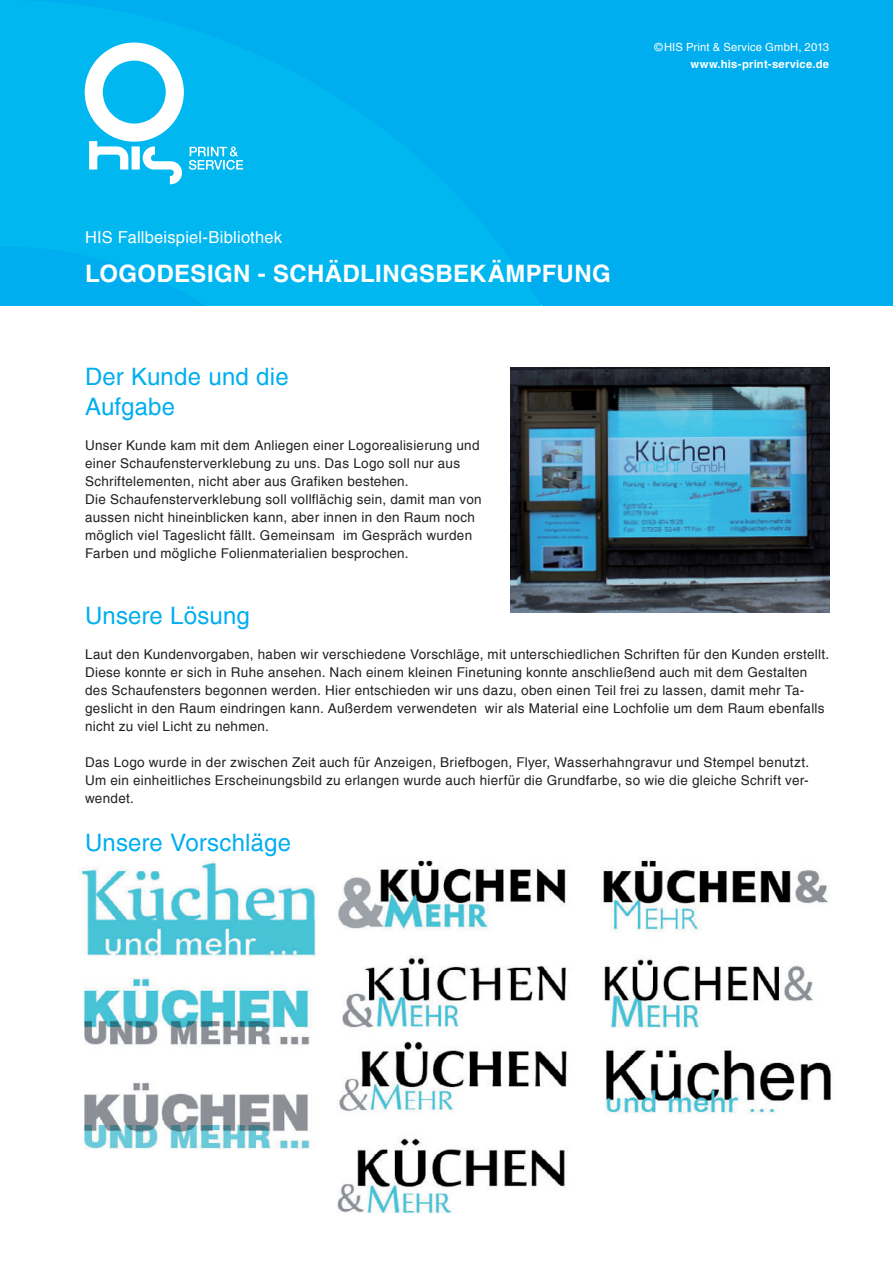
<style>
.page{position:relative;width:893px;height:1263px;background:#fff}
.page>*{position:absolute;margin:0;border:0;box-sizing:border-box;transform-origin:0 0}
.t1{font:24px/30px "Helvetica";letter-spacing:.005em;color:#00aeef}
.t2{font:700 24px "Helvetica";letter-spacing:.015em;color:#fff}
.t3{font:16.5px "Helvetica";letter-spacing:.01em;color:#fff}
.t4{font:13.5px/18px "Helvetica";letter-spacing:.02em;color:#231f20}
.t5{font:11.25px "Helvetica";letter-spacing:.01em;color:#fff}
.t6{font:700 11.25px "Helvetica";letter-spacing:.02em;color:#fff}
</style>
<div class="page">
<div style="left:0;top:0;width:893px;height:306px;background:#00aeef"></div>
<svg style="left:85px;top:43px;width:158px;height:141px"></svg>
<img style="left:510px;top:368px;width:319px;height:244px">
<img style="left:79px;top:861px;width:238px;height:288px">
<img style="left:337px;top:860px;width:232px;height:354px">
<img style="left:603px;top:858px;width:229px;height:256px">
<p class="t5" style="left:654px;top:40px;width:176px">© HIS Print &amp; Service GmbH, 2013</p>
<p class="t6" style="left:691px;top:57px;width:140px">www.his-print-service.de</p>
<p class="t3" style="left:85px;top:227px;width:198px">HIS Fallbeispiel-Bibliothek</p>
<h1 class="t2" style="left:85px;top:259px;width:527px">LOGODESIGN - SCHÄDLINGSBEKÄMPFUNG</h1>
<h1 class="t1" style="left:85px;top:362px;width:205px">Der Kunde und die<br>Aufgabe</h1>
<p class="t4" style="left:85px;top:437px;width:398px">Unser Kunde kam mit dem Anliegen einer Logorealisierung und einer Schaufensterverklebung zu uns. Das Logo soll nur aus Schriftelementen, nicht aber aus Grafiken bestehen.<br>Die Schaufensterverklebung soll vollflächig sein, damit man von aussen nicht hineinblicken kann, aber innen in den Raum noch möglich viel Tageslicht fällt. Gemeinsam im Gespräch wurden Farben und mögliche Folienmaterialien besprochen.</p>
<h1 class="t1" style="left:85px;top:601px;width:166px">Unsere Lösung</h1>
<p class="t4" style="left:85px;top:645px;width:746px">Laut den Kundenvorgaben, haben wir verschiedene Vorschläge, mit unterschiedlichen Schriften für den Kunden erstellt.<br>Diese konnte er sich in Ruhe ansehen. Nach einem kleinen Finetuning konnte anschließend auch mit dem Gestalten des Schaufensters begonnen werden. Hier entschieden wir uns dazu, oben einen Teil frei zu lassen, damit mehr Ta&shy;geslicht in den Raum eindringen kann. Außerdem verwendeten wir als Material eine Lochfolie um dem Raum ebenfalls nicht zu viel Licht zu nehmen.</p>
<p class="t4" style="left:85px;top:753px;width:726px;text-align:justify">Das Logo wurde in der zwischen Zeit auch für Anzeigen, Briefbogen, Flyer, Wasserhahngravur und Stempel benutzt.<br>Um ein einheitliches Erscheinungsbild zu erlangen wurde auch hierfür die Grundfarbe, so wie die gleiche Schrift ver&shy;wendet.</p>
<h1 class="t1" style="left:85px;top:828px;width:208px">Unsere Vorschläge</h1>
</div>
